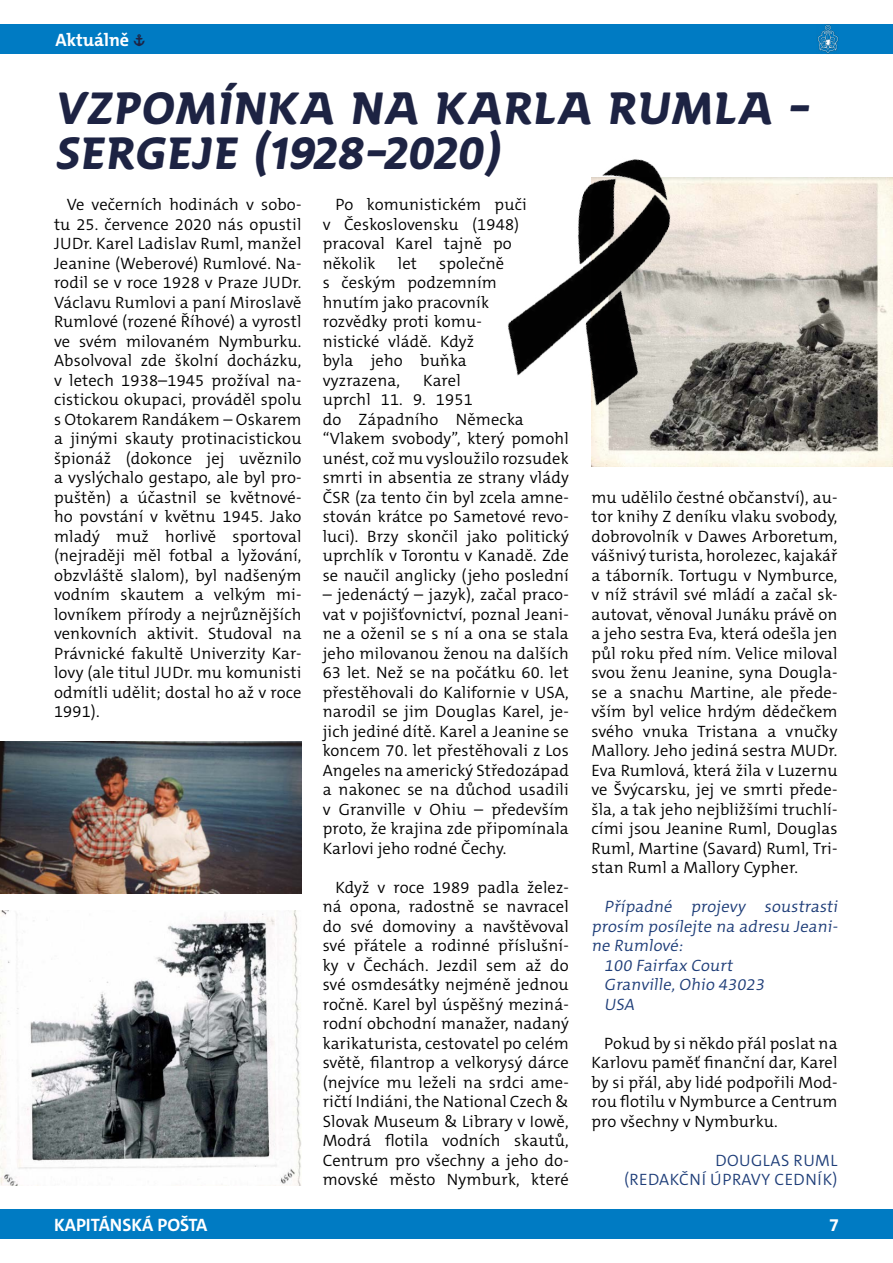
<style>
.page{position:relative;width:893px;height:1263px;background:#fff}
.page>*{position:absolute;margin:0;border:0;box-sizing:border-box;transform-origin:0 0}
.t1{font:700 45px/45px "SKAUT";color:#1d2343}
.t2{font:700 18px "The Mix C5";color:#fff}
.t3{font:300 16.5px/19.5px "The Mix C5";letter-spacing:.01em;color:#000;text-align:justify}
.t4{font:300 16.5px/19.5px "The Mix C5";letter-spacing:.03em;color:#1e3d78;text-align:right}
.s1{font-family:"SKAUT";font-size:16.5px;color:#1d2343}
</style>
<div class="page">
<div style="left:0;top:1209px;width:893px;height:30px;background:#007bc3"></div>
<div style="left:0;top:24px;width:893px;height:30px;background:#007bc3"></div>
<img style="left:817px;top:24px;width:22px;height:30px">
<img style="left:591px;top:178px;width:301px;height:288px">
<img style="left:507px;top:159px;width:211px;height:266px">
<img style="left:0;top:910px;width:301px;height:275px">
<img style="left:0;top:741px;width:301px;height:152px">
<svg style="left:818px;top:25px;width:20px;height:28px"></svg>
<p class="t2" style="left:55px;top:28px;width:91px">Aktuálně <span class="s1">»</span></p>
<h1 class="t1" style="left:54px;top:85px;width:764px">VZPOMÍNKA NA KARLA RUMLA –<br>SERGEJE (1928–2020)</h1>
<p class="t3" style="left:54px;top:195px;width:249px;text-indent:13px">Ve večerních hodinách v sobo&shy;tu 25. července 2020 nás opustil JUDr. Karel Ladislav Ruml, manžel Jeanine (Weberové) Rumlové. Na&shy;rodil se v roce 1928 v Praze JUDr.<br>Václavu Rumlovi a paní Miroslavě Rumlové (rozené Říhové) a vyrostl ve svém milovaném Nymburku.<br>Absolvoval zde školní docházku, v letech 1938–1945 prožíval na&shy;cistickou okupaci, prováděl spolu s Otokarem Randákem – Oskarem a jinými skauty protinacistickou špionáž (dokonce jej uvěznilo a vyslýchalo gestapo, ale byl pro&shy;puštěn) a účastnil se květnové&shy;ho povstání v květnu 1945. Jako mladý muž horlivě sportoval (nejraději měl fotbal a lyžování, obzvláště slalom), byl nadšeným vodním skautem a velkým mi&shy;lovníkem přírody a nejrůznějších venkovních aktivit. Studoval na Právnické fakultě Univerzity Kar&shy;lovy (ale titul JUDr. mu komunisti odmítli udělit; dostal ho až v roce 1991).</p>
<p class="t3" style="left:323px;top:195px;width:205px;text-align:left;text-indent:13px">Po komunistickém puči v Československu (1948) pracoval Karel tajně po několik</p>
<p class="t3" style="left:323px;top:253px;width:183px;text-align:left;text-indent:116px">společně s českým podzemním hnutím jako pracovník rozvědky proti komu&shy;nistické vládě. Když byla jeho buňka vyzrazena,</p>
<p class="t3" style="left:398px;top:253px;width:21px">let</p>
<p class="t3" style="left:323px;top:370px;width:248px;text-align:left;text-indent:101px">Karel<br>uprchl 11. 9. 1951<br>do Západního Německa “Vlakem svobody”, který pomohl unést, což mu vysloužilo rozsudek smrti in absentia ze strany vlády<br>ČSR (za tento čin byl zcela amne&shy;stován krátce po Sametové revo&shy;luci). Brzy skončil jako politický uprchlík v Torontu v Kanadě. Zde se naučil anglicky (jeho poslední</p>
<p class="t3" style="left:323px;top:585px;width:248px">– jedenáctý – jazyk), začal praco&shy;vat v pojišťovnictví, poznal Jeani&shy;ne a oženil se s ní a ona se stala jeho milovanou ženou na dalších 63 let. Než se na počátku 60. let přestěhovali do Kalifornie v USA, narodil se jim Douglas Karel, je&shy;jich jediné dítě. Karel a Jeanine se koncem 70. let přestěhovali z Los Angeles na americký Středozápad a nakonec se na důchod usadili v Granville v Ohiu – především proto, že krajina zde připomínala Karlovi jeho rodné Čechy.</p>
<p class="t3" style="left:323px;top:878px;width:248px;text-indent:13px">Když v roce 1989 padla želez&shy;ná opona, radostně se navracel do své domoviny a navštěvoval své přátele a rodinné příslušní&shy;ky v Čechách. Jezdil sem až do své osmdesátky nejméně jednou ročně. Karel byl úspěšný meziná&shy;rodní obchodní manažer, nadaný karikaturista, cestovatel po celém světě, filantrop a velkorysý dárce (nejvíce mu leželi na srdci ame&shy;ričtí Indiáni, the National Czech &amp; Slovak Museum &amp; Library v Iowě, Modrá flotila vodních skautů, Centrum pro všechny a jeho do&shy;movské město Nymburk, které</p>
<p class="t3" style="left:591px;top:488px;width:248px">mu udělilo čestné občanství), au&shy;tor knihy Z deníku vlaku svobody, dobrovolník v Dawes Arboretum, vášnivý turista, horolezec, kajakář a táborník. Tortugu v Nymburce, v níž strávil své mládí a začal sk&shy;autovat, věnoval Junáku právě on a jeho sestra Eva, která odešla jen půl roku před ním. Velice miloval svou ženu Jeanine, syna Dougla&shy;se a snachu Martine, ale přede&shy;vším byl velice hrdým dědečkem svého vnuka Tristana a vnučky Mallory. Jeho jediná sestra MUDr.<br>Eva Rumlová, která žila v Luzernu ve Švýcarsku, jej ve smrti přede&shy;šla, a tak jeho nejbližšími truchlí&shy;cími jsou Jeanine Ruml, Douglas Ruml, Martine (Savard) Ruml, Tri&shy;stan Ruml a Mallory Cypher.</p>
<p class="t4" style="left:604px;top:897px;width:238px">Případné proj evy soustrasti</p>
<p class="t4" style="left:591px;top:916px;width:251px">prosím posílejte na adresu Jeani-</p>
<p class="t4" style="left:591px;top:936px;width:96px">ne Rumlové:</p>
<p class="t4" style="left:604px;top:955px;width:133px">100 Fairfax Court</p>
<p class="t4" style="left:604px;top:975px;width:165px">Granville,Ohio 43023</p>
<p class="t4" style="left:604px;top:994px;width:35px">USA</p>
<p class="t3" style="left:591px;top:1033px;width:248px;text-indent:13px">Pokud by si někdo přál poslat na Karlovu paměť finanční dar, Karel by si přál, aby lidé podpořili Mod&shy;rou flotilu v Nymburce a Centrum pro všechny v Nymburku.</p>
<p class="t4" style="left:624px;top:1150px;width:215px">DOUGLAS RUML<br>(REDAKČNÍ ÚPRAVY CEDNÍK)</p>
<p class="t2" style="left:54px;top:1213px;width:155px">KAPITÁNSKÁ POŠTA</p>
<p class="t2" style="left:829px;top:1213px;width:11px">7</p>
</div>
